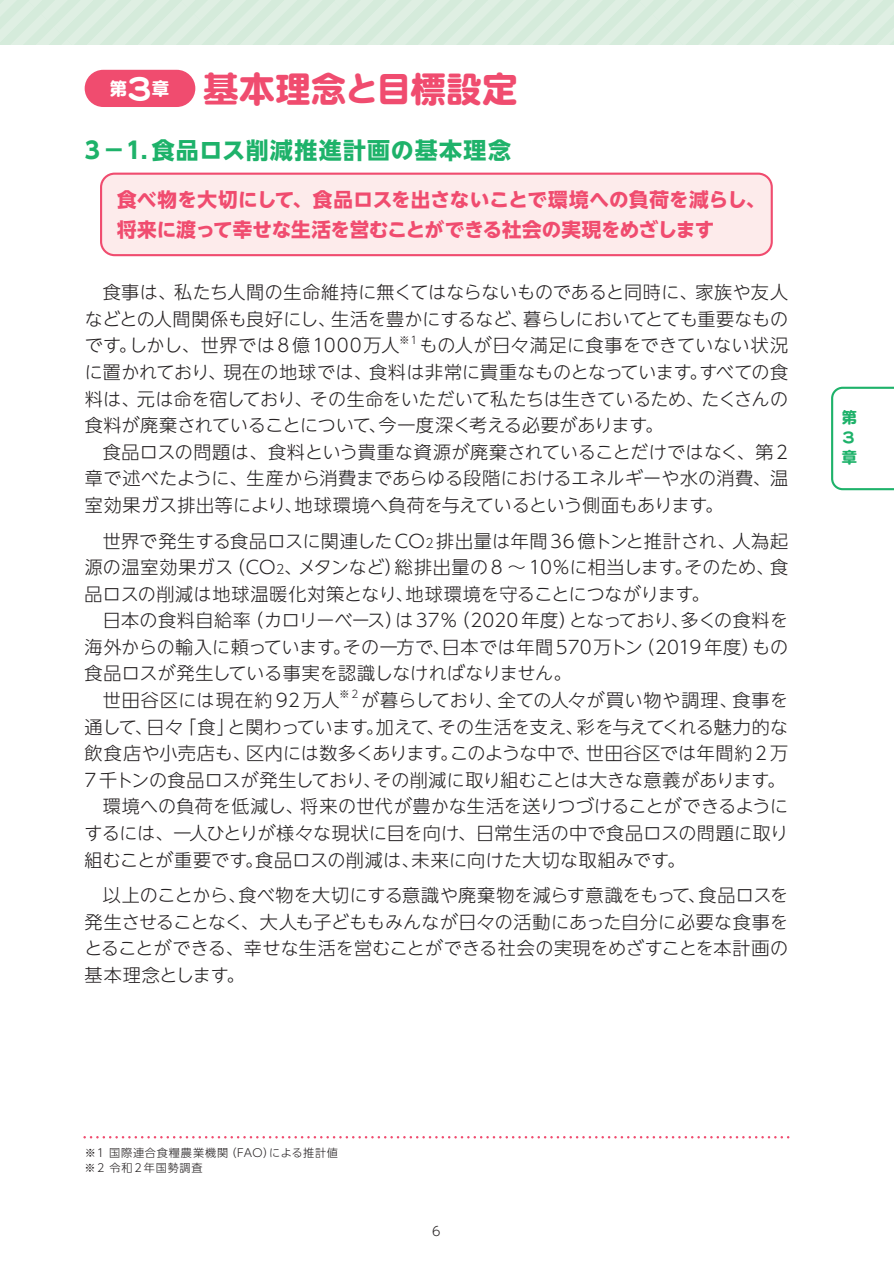
<style>
.page{position:relative;width:894px;height:1264px;background:#fff}
.page>*{position:absolute;margin:0;border:0;box-sizing:border-box;transform-origin:0 0}
.t1{font:36.15px "DF Maru Gothic SB MP RKSJ H";letter-spacing:-.015em;color:#f04c6f}
.t2{font:700 22.95px "UD Shin Go NT Pr 6";letter-spacing:.05em;color:#1eb26a}
.t3{font:700 19.5px/29.7px "UD Shin Go NT Pr 6";color:#f04c6f}
.t4{font:300 18px/26.5px "UD Shin Go NT Pr 6";letter-spacing:.005em;color:#231f20;text-align:justify}
.t5{font:300 18px "UD Shin Go NT Pr 6";letter-spacing:.055em;color:#231f20}
.t6{font:15.9px/20px "DF Maru Gothic SB MP RKSJ H";color:#1eb26a}
.t7{font:300 12.75px "UD Shin M Go Pr 6";color:#231f20}
.t8{font:300 11.1px/14.9px "UD Shin Go NT Pr 6";letter-spacing:.07em;color:#231f20}
.t9{font:300 10.5px "UD Shin Go NT Pr 6";color:#231f20}
.s1{font-size:31.65px;color:#fff}
.s2{font-size:12.6px}
</style>
<div class="page">
<svg style="left:831px;top:387px;width:62px;height:103px"></svg>
<div style="left:0;top:0;width:893px;height:44px;background:#d9eddf"></div>
<div style="left:85px;top:70px;width:110px;height:37px;background:#f04c6f;border-radius:19px"></div>
<div style="left:101px;top:174px;width:670px;height:81px;background:#fdebeb;border-radius:14px"></div>
<div style="left:100px;top:173px;width:672px;height:83px;border:2px solid #f04c6f;border-radius:14px"></div>
<svg style="left:83px;top:1136px;width:706px;height:2px"></svg>
<h1 class="t1" style="left:109px;top:71px;width:410px"><sup>第</sup><span class="s1">3</span><sup>章</sup> 基本理念と目標設定</h1>
<p class="t2" style="left:85px;top:131px;width:427px">3－1. 食品ロス削減推進計画の基本理念</p>
<p class="t3" style="left:117px;top:184px;width:649px">食べ物を大切にして、食品ロスを出さないことで環境への負荷を減らし、将来に渡って幸せな生活を営むことができる社会の実現をめざします</p>
<p class="t4" style="left:85px;top:278px;width:704px;text-indent:18px">食事は、私たち人間の生命維持に無くてはならないものであると同時に、家族や友人などとの人間関係も良好にし、生活を豊かにするなど、暮らしにおいてとても重要なものです。しかし、世界では8億1000万人</p>
<p class="t9" style="left:399px;top:331px;width:20px">※1</p>
<p class="t4" style="left:85px;top:332px;width:704px;text-indent:334px">もの人が日々満足に食事をできていない状況に置かれており、現在の地球では、食料は非常に貴重なものとなっています。すべての食料は、元は命を宿しており、その生命をいただいて私たちは生きているため、たくさんの食料が廃棄されていることについて、今一度深く考える必要があります。</p>
<p class="t4" style="left:85px;top:438px;width:704px;text-indent:18px">食品ロスの問題は、食料という貴重な資源が廃棄されていることだけではなく、第2章で述べたように、生産から消費まであらゆる段階におけるエネルギーや水の消費、温室効果ガス排出等により、地球環境へ負荷を与えているという側面もあります。</p>
<p class="t4" style="left:85px;top:527px;width:704px;text-indent:18px">世界で発生する食品ロスに関連したCO<span class="s2">2</span> 排出量は年間36億トンと推計され、人為起源の温室効果ガス（CO<span class="s2">2</span>、メタンなど）総排出量の8 ～ 10％に相当します。そのため、食品ロスの削減は地球温暖化対策となり、地球環境を守ることにつながります。</p>
<p class="t4" style="left:103px;top:606px;width:686px">日本の食料自給率（カロリーベース）は37％（2020 年度）となっており、多くの食料を</p>
<p class="t4" style="left:85px;top:633px;width:704px">海外からの輸入に頼っています。その一方で、日本では年間 570万トン（2019 年度）もの</p>
<p class="t4" style="left:85px;top:660px;width:488px">食品ロスが発生している事実を認識しなければなりません。</p>
<p class="t5" style="left:103px;top:685px;width:238px">世田谷区には現在約 92 万人</p>
<p class="t9" style="left:339px;top:685px;width:21px">※2</p>
<p class="t4" style="left:361px;top:686px;width:428px">が暮らしており、全ての人々が買い物や調理、食事を</p>
<p class="t4" style="left:85px;top:713px;width:704px">通して、日々「食」と関わっています。加えて、その生活を支え、彩を与えてくれる魅力的な</p>
<p class="t4" style="left:85px;top:739px;width:704px">飲食店や小売店も、区内には数多くあります。このような中で、世田谷区では年間約2万</p>
<p class="t4" style="left:85px;top:766px;width:701px">7千トンの食品ロスが発生しており、その削減に取り組むことは大きな意義があります。</p>
<p class="t4" style="left:103px;top:792px;width:686px">環境への負荷を低減し、将来の世代が豊かな生活を送りつづけることができるように</p>
<p class="t4" style="left:85px;top:819px;width:704px">するには、一人ひとりが様々な現状に目を向け、日常生活の中で食品ロスの問題に取り</p>
<p class="t4" style="left:85px;top:846px;width:601px">組むことが重要です。食品ロスの削減は、未来に向けた大切な取組みです。</p>
<p class="t4" style="left:85px;top:881px;width:704px;text-indent:18px">以上のことから、食べ物を大切にする意識や廃棄物を減らす意識をもって、食品ロスを発生させることなく、大人も子どももみんなが日々の活動にあった自分に必要な食事をとることができる、幸せな生活を営むことができる社会の実現をめざすことを本計画の基本理念とします。</p>
<p class="t6" style="left:841px;top:408px;width:17px">第<br>3章</p>
<p class="t8" style="left:85px;top:1145px;width:255px">※1 国際連合食糧農業機関（FAO）による推計値※2 令和2年国勢調査</p>
<p class="t7" style="left:432px;top:1220px;width:10px">6</p>
</div>
